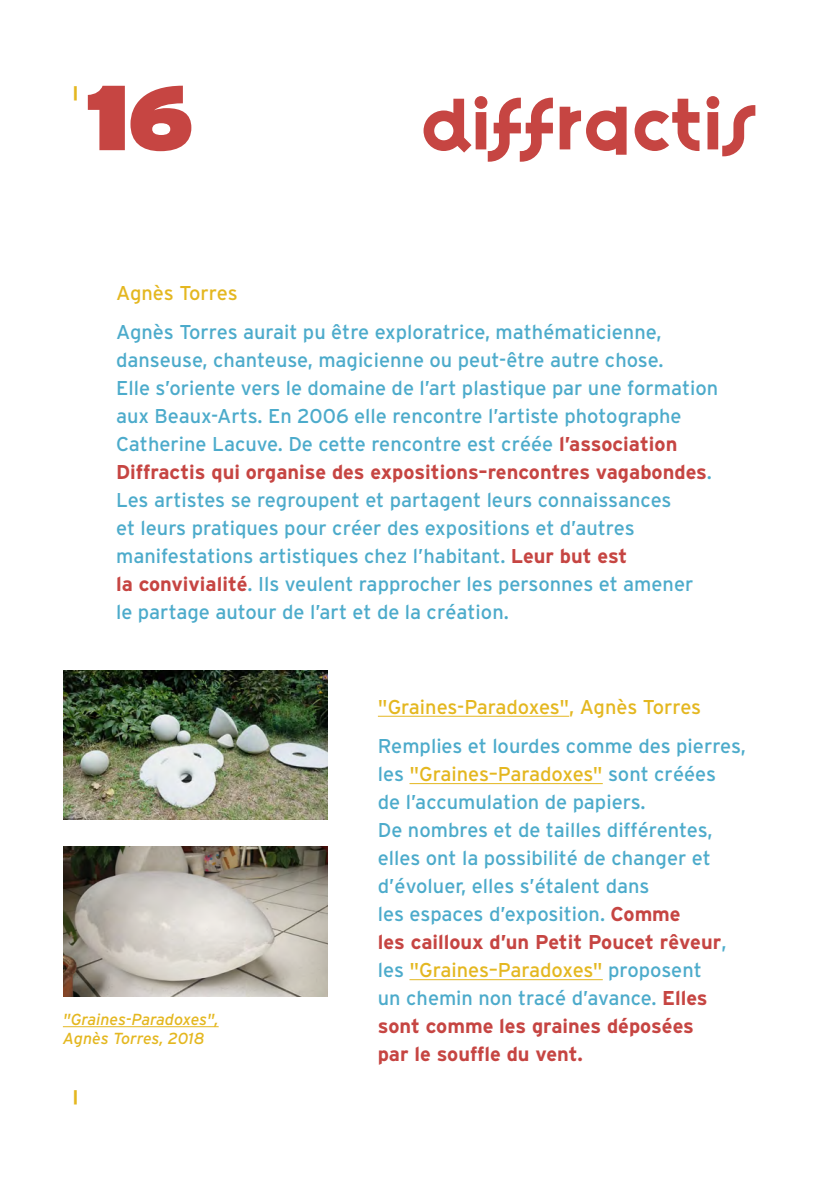
<style>
.page{position:relative;width:840px;height:1191px;background:#fff}
.page>*{position:absolute;margin:0;border:0;box-sizing:border-box;transform-origin:0 0}
.t1{font:900 92px "Interstate";color:#c64542}
.t2{font:64px "Variex OT";color:#c64542}
.t3{font:28px "Interstate";color:#e4b720}
.t4{font:20px/28px "Interstate";color:#4cabcb}
.t5{font:20px "Interstate";color:#e4b720}
.t6{font:italic 16px/19.2px "Interstate";color:#e4b720}
.s1{font-weight:700;color:#c64542}
.s2{color:#e4b720}
</style>
<div class="page">
<img style="left:63px;top:670px;width:264px;height:150px">
<img style="left:63px;top:846px;width:264px;height:150px">
<hr style="left:377px;top:716px;width:192px;height:1px;background:#e4b720">
<hr style="left:409px;top:783px;width:193px;height:1px;background:#e4b720">
<hr style="left:409px;top:979px;width:193px;height:1px;background:#e4b720">
<hr style="left:63px;top:1026px;width:155px;height:1px;background:#e4b720">
<h3 class="t3" style="left:60px;top:102px;width:19px;rotate:-90deg">—</h3>
<h1 class="t1" style="left:86px;top:61px;width:107px">16</h1>
<h2 class="t2" style="left:420px;top:95px;width:336px">DiffractiS</h2>
<p class="t5" style="left:116px;top:281px;width:123px">Agnès Torres</p>
<p class="t4" style="left:116px;top:318px;width:603px">Agnès Torres aurait pu être exploratrice, mathématicienne, danseuse, chanteuse, magicienne ou peut-être autre chose.<br>Elle s’oriente vers le domaine de l’art plastique par une formation aux Beaux-Arts. En 2006 elle rencontre l’artiste photographe Catherine Lacuve. De cette rencontre est créée <span class="s1">l’association Diffractis qui organise des expositions–rencontres vagabondes</span>.<br>Les artistes se regroupent et partagent leurs connaissances<br>et leurs pratiques pour créer des expositions et d’autres manifestations artistiques chez l’habitant. <span class="s1">Leur but est<br>la convivialité</span>. Ils veulent rapprocher les personnes et amener<br>le partage autour de l’art et de la création.</p>
<p class="t6" style="left:63px;top:1009px;width:157px">"Graines-Paradoxes",<br>Agnès Torres, 2018</p>
<h3 class="t3" style="left:60px;top:1106px;width:19px;rotate:-90deg">—</h3>
<p class="t5" style="left:377px;top:695px;width:324px">"Graines-Paradoxes", Agnès Torres</p>
<p class="t4" style="left:377px;top:731px;width:369px">Remplies et lourdes comme des pierres, les <span class="s2">"Graines–Paradoxes"</span> sont créées<br>de l’accumulation de papiers.<br>De nombres et de tailles différentes, elles ont la possibilité de changer et d’évoluer, elles s’étalent dans<br>les espaces d’exposition. <span class="s1">Comme<br>les cailloux d’un Petit Poucet rêveur</span>, les <span class="s2">"Graines–Paradoxes"</span> proposent<br>un chemin non tracé d’avance. <span class="s1">Elles sont comme les graines déposées<br>par le souffle du vent.</span></p>
</div>
